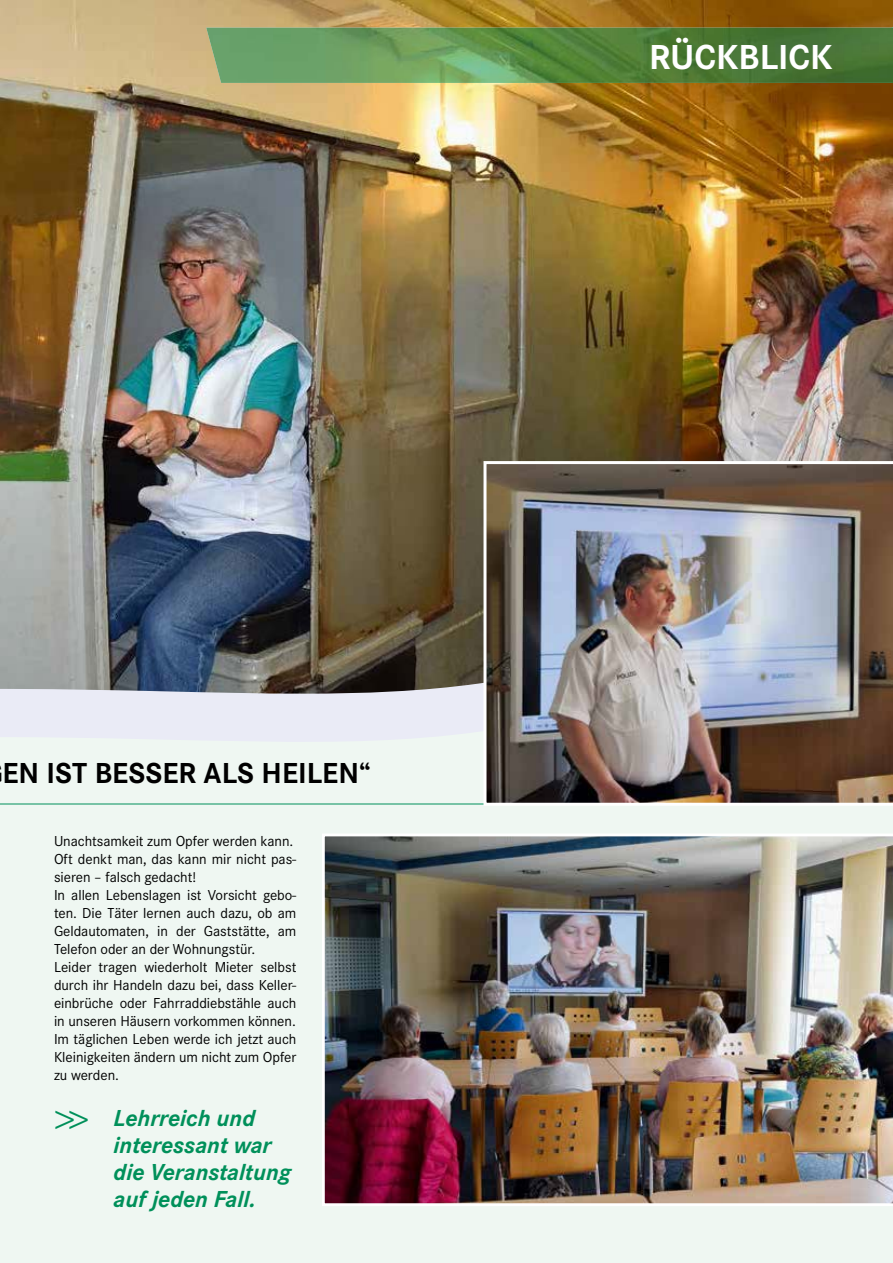
<style>
.page{position:relative;width:893px;height:1263px;background:#fff}
.page>*{position:absolute;margin:0;border:0;box-sizing:border-box;transform-origin:0 0}
.t1{font:700 36px "Corporate S";color:#fff}
.t2{font:700 30px "Corporate S";color:#000}
.t3{font:italic 700 24px/27px "Corporate S";letter-spacing:-.005em;color:#00905a}
.t4{font:15px/18px "Corporate S";letter-spacing:-.005em;color:#000}
.s1{font-weight:300;font-style:normal;font-size:42px}
</style>
<div class="page">
<div style="left:0;top:587px;width:893px;height:676px;background:#eff7f2"></div>
<svg style="left:0;top:702px;width:483px;height:103px"></svg>
<img style="left:0;top:0;width:893px;height:694px">
<img style="left:206px;top:28px;width:687px;height:55px">
<img style="left:322px;top:834px;width:571px;height:372px">
<hr style="left:0;top:803px;width:893px;height:1px;background:#77c3a6">
<img style="left:483px;top:461px;width:410px;height:345px">
<h2 class="t2" style="left:2px;top:756px;width:370px">EN IST BESSER ALS HEILEN“</h2>
<p class="t4" style="left:54px;top:831px;width:244px">Unachtsamkeit zum Opfer werden kann.<br>Oft denkt man, das kann mir nicht pas&shy;sieren – falsch gedacht!<br>In allen Lebenslagen ist Vorsicht gebo&shy;ten. Die Täter lernen auch dazu, ob am Geldautomaten, in der Gaststätte, am Telefon oder an der Wohnungstür.<br>Leider tragen wiederholt Mieter selbst durch ihr Handeln dazu bei, dass Keller&shy;einbrüche oder Fahrraddiebstähle auch in unseren Häusern vorkommen können.<br>Im täglichen Leben werde ich jetzt auch Kleinigkeiten ändern um nicht zum Opfer zu werden.</p>
<h3 class="t3" style="left:114px;top:1105px;width:181px;text-indent:-60px"><span class="s1">&gt;&gt;</span> Lehrreich und interessant war die Veranstaltung auf jeden Fall.</h3>
<h1 class="t1" style="left:649px;top:37px;width:185px">RÜCKBLICK</h1>
</div>
